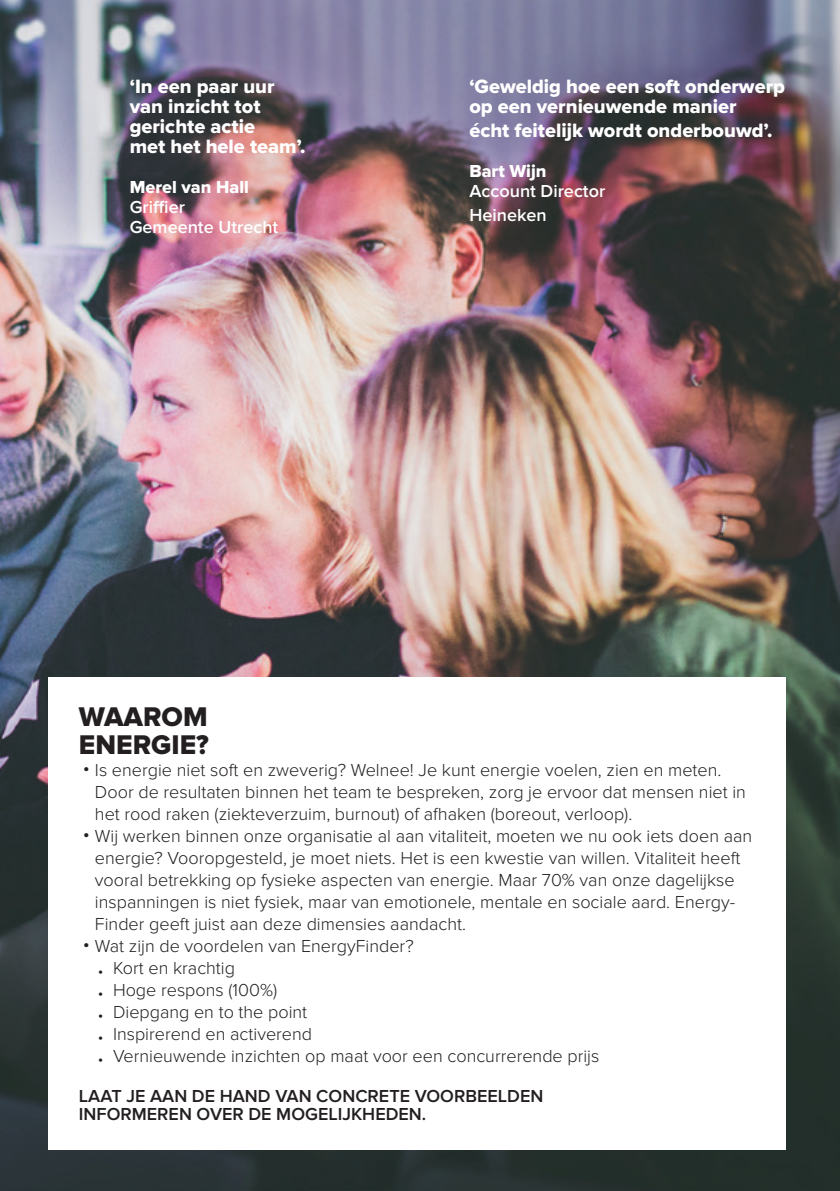
<style>
.page{position:relative;width:840px;height:1191px;background:#fff}
.page>*{position:absolute;margin:0;border:0;box-sizing:border-box;transform-origin:0 0}
.t1{font:28px "Proxima Nova Extrabld";color:#231f20}
.t2{font:20px/20px "Proxima Nova Extrabld";color:#fff}
.t3{font:300 20px "Proxima Nova";color:#231f20}
.t4{font:300 18px/22px "Proxima Nova";color:#231f20}
.t5{font:600 18px "Proxima Nova";color:#231f20}
.t6{font:600 18px "Proxima Nova";color:#fff}
.t7{font:18px "Proxima Nova Extrabld";color:#fff}
.t8{font:300 16px "Proxima Nova";color:#231f20}
</style>
<div class="page">
<img style="left:0;top:0;width:839px;height:1191px">
<div style="left:48px;top:677px;width:737px;height:472px;background:#fff"></div>
<p class="t2" style="left:130px;top:77px;width:177px">‘In een paar uur van inzicht tot gerichte actie<br>met het hele team’.</p>
<p class="t7" style="left:130px;top:177px;width:121px">Merel van Hall</p>
<p class="t6" style="left:130px;top:197px;width:57px">Griffier</p>
<p class="t6" style="left:130px;top:217px;width:150px">Gemeente Utrecht</p>
<p class="t2" style="left:469px;top:77px;width:317px">‘Geweldig hoe een soft onderwerp op een vernieuwende manier</p>
<p class="t2" style="left:469px;top:121px;width:304px">écht feitelijk wordt onderbouwd’.</p>
<p class="t7" style="left:469px;top:161px;width:79px">Bart Wijn</p>
<p class="t6" style="left:469px;top:181px;width:137px">Account Director</p>
<p class="t6" style="left:469px;top:205px;width:79px">Heineken</p>
<p class="t1" style="left:79px;top:700px;width:130px">WAAROM</p>
<p class="t1" style="left:79px;top:728px;width:131px">ENERGIE?</p>
<p class="t4" style="left:95px;top:759px;width:652px">Is energie niet soft en zweverig? Welnee! Je kunt energie voelen, zien en meten.<br>Door de resultaten binnen het team te bespreken, zorg je ervoor dat mensen niet in het rood raken (ziekteverzuim, burnout) of afhaken (boreout, verloop).</p>
<p class="t4" style="left:95px;top:825px;width:658px">Wij werken binnen onze organisatie al aan vitaliteit, moeten we nu ook iets doen aan energie? Vooropgesteld, je moet niets. Het is een kwestie van willen. Vitaliteit heeft vooral betrekking op fysieke aspecten van energie. Maar 70% van onze dagelijkse inspanningen is niet fysiek, maar van emotionele, mentale en sociale aard. Energy-Finder geeft juist aan deze dimensies aandacht.</p>
<p class="t4" style="left:95px;top:935px;width:320px">Wat zijn de voordelen van EnergyFinder?</p>
<p class="t4" style="left:113px;top:957px;width:123px">Kort en krachtig</p>
<p class="t4" style="left:113px;top:979px;width:165px">Hoge respons (100%)</p>
<p class="t4" style="left:113px;top:1001px;width:196px">Diepgang en to the point</p>
<p class="t4" style="left:113px;top:1023px;width:200px">Inspirerend en activerend</p>
<p class="t4" style="left:113px;top:1045px;width:487px">Vernieuwende inzichten op maat voor een concurrerende prijs</p>
<p class="t5" style="left:79px;top:1085px;width:465px">LAAT JE AAN DE HAND VAN CONCRETE VOORBEELDEN</p>
<p class="t5" style="left:79px;top:1103px;width:348px">INFORMEREN OVER DE MOGELIJKHEDEN.</p>
<p class="t3" style="left:83px;top:756px;width:9px">•</p>
<p class="t3" style="left:83px;top:822px;width:9px">•</p>
<p class="t3" style="left:83px;top:932px;width:9px">•</p>
<p class="t8" style="left:98px;top:961px;width:7px">•</p>
<p class="t8" style="left:98px;top:983px;width:7px">•</p>
<p class="t8" style="left:98px;top:1005px;width:7px">•</p>
<p class="t8" style="left:98px;top:1027px;width:7px">•</p>
<p class="t8" style="left:98px;top:1049px;width:7px">•</p>
</div>
